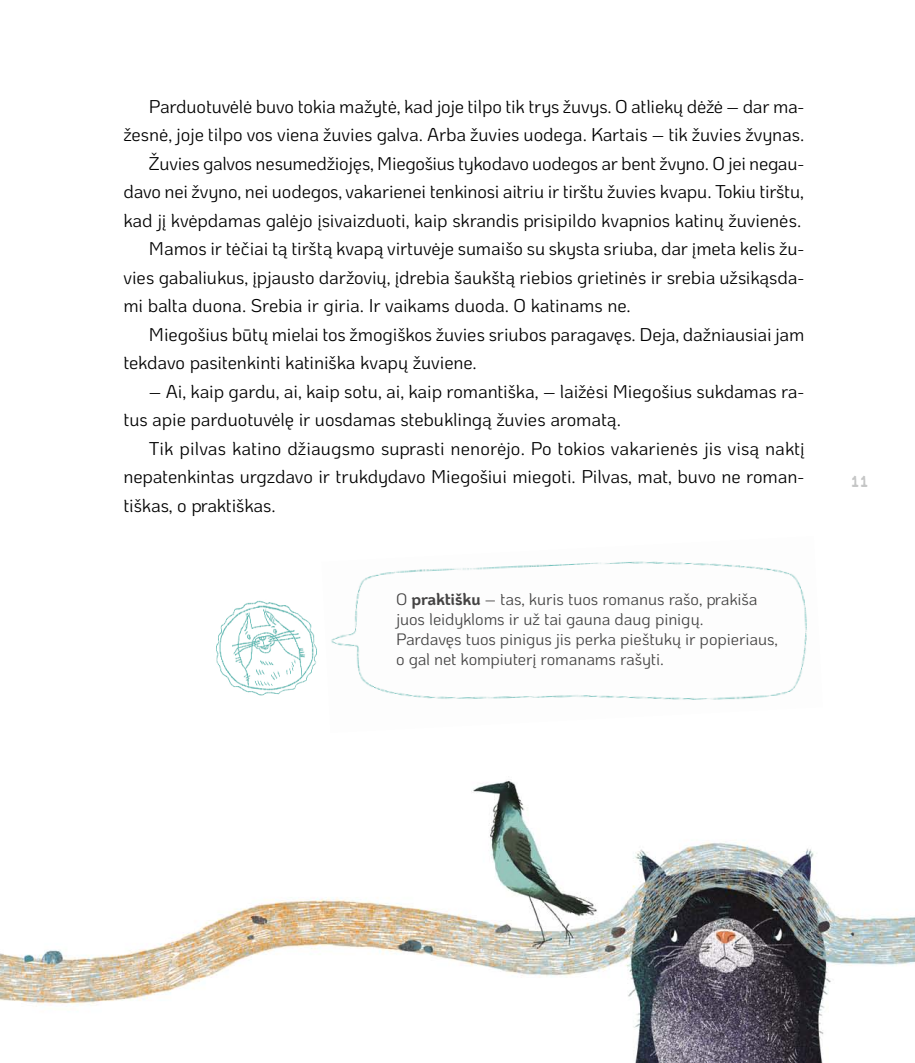
<style>
.page{position:relative;width:915px;height:1063px;background:#fff}
.page>*{position:absolute;margin:0;border:0;box-sizing:border-box;transform-origin:0 0}
.tekstas_Katinas_ok{font:18.45px/28.5px "Ko Ho";letter-spacing:-.01em;color:#000;text-align:justify}
.kalba{font:16.5px/19.8px "Ko Ho";letter-spacing:-.005em;color:#444343}
.t1{font:16.5px "Handy Sans";color:#c5c6c6}
.s1{font-weight:700}
</style>
<div class="page">
<img style="left:0;top:781px;width:914px;height:282px">
<img style="left:331px;top:561px;width:476px;height:139px">
<img style="left:216px;top:600px;width:101px;height:96px">
<p class="tekstas_Katinas_ok" style="left:123px;top:92px;width:682px;text-align:right">Parduotuvėlė buvo tokia mažytė, kad joje tilpo tik trys žuvys. O atliekų dėžė – dar ma&shy;žesnė, joje tilpo vos viena žuvies galva. Arba žuvies uodega. Kartais – tik žuvies žvynas.</p>
<p class="tekstas_Katinas_ok" style="left:123px;top:149px;width:682px;text-indent:26px">Žuvies galvos nesumedžiojęs, Miegošius tykodavo uodegos ar bent žvyno. O jei negau&shy;davo nei žvyno, nei uodegos, vakarienei tenkinosi aitriu ir tirštu žuvies kvapu. Tokiu tirštu, kad jį kvėpdamas galėjo įsivaizduoti, kaip skrandis prisipildo kvapnios katinų žuvienės.</p>
<p class="tekstas_Katinas_ok" style="left:123px;top:235px;width:682px;text-indent:26px">Mamos ir tėčiai tą tirštą kvapą virtuvėje sumaišo su skysta sriuba, dar įmeta kelis žu&shy;vies gabaliukus, įpjausto daržovių, įdrebia šaukštą riebios grietinės ir srebia užsikąsda&shy;mi balta duona. Srebia ir giria. Ir vaikams duoda. O katinams ne.</p>
<p class="tekstas_Katinas_ok" style="left:123px;top:320px;width:682px;text-indent:26px">Miegošius būtų mielai tos žmogiškos žuvies sriubos paragavęs. Deja, dažniausiai jam tekdavo pasitenkinti katiniška kvapų žuviene.</p>
<p class="tekstas_Katinas_ok" style="left:123px;top:377px;width:682px;text-indent:26px">– Ai, kaip gardu, ai, kaip sotu, ai, kaip romantiška, – laižėsi Miegošius sukdamas ra&shy;tus apie parduotuvėlę ir uosdamas stebuklingą žuvies aromatą.</p>
<p class="tekstas_Katinas_ok" style="left:123px;top:434px;width:682px;text-indent:26px">Tik pilvas katino džiaugsmo suprasti nenorėjo. Po tokios vakarienės jis visą naktį nepatenkintas urgzdavo ir trukdydavo Miegošiui miegoti. Pilvas, mat, buvo ne roman&shy;tiškas, o praktiškas.</p>
<p class="kalba" style="left:396px;top:590px;width:383px">O <span class="s1">praktišku</span> – tas, kuris tuos romanus rašo, prakiša juos leidykloms ir už tai gauna daug pinigų.<br>Pardavęs tuos pinigus jis perka pieštukų ir popieriaus, o gal net kompiuterį romanams rašyti.</p>
<p class="t1" style="left:850px;top:471px;width:19px">11</p>
</div>
